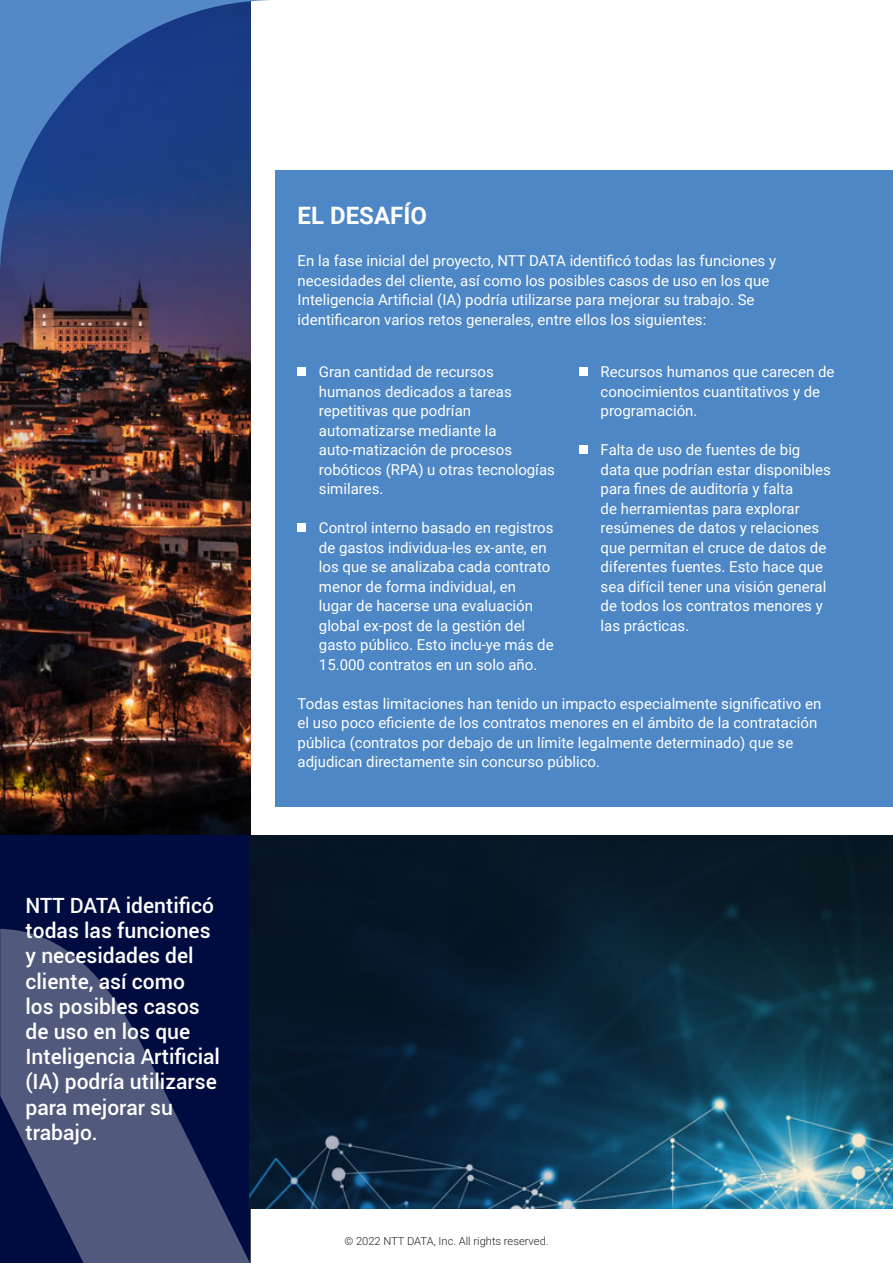
<style>
.page{position:relative;width:893px;height:1263px;background:#fff}
.page>*{position:absolute;margin:0;border:0;box-sizing:border-box;transform-origin:0 0}
.t1{font:700 24px "Roboto";color:#fff}
.t2{font:500 21px/25.2px "Roboto";color:#fff}
.t3{font:15px/19.5px "Roboto";color:#fff}
.t4{font:300 11.1px "Roboto";color:#231f20}
</style>
<div class="page">
<img style="left:97px;top:276px;width:153px;height:560px">
<img style="left:0;top:276px;width:97px;height:560px">
<div style="left:0;top:836px;width:250px;height:427px;background:#000c40"></div>
<svg style="left:0;top:929px;width:250px;height:334px;fill:#51597c"></svg>
<div style="left:276px;top:170px;width:617px;height:636px;background:#4d87c6"></div>
<div style="left:298px;top:367px;width:8px;height:9px;background:#fff"></div>
<div style="left:298px;top:523px;width:8px;height:9px;background:#fff"></div>
<div style="left:579px;top:367px;width:9px;height:9px;background:#fff"></div>
<div style="left:579px;top:445px;width:9px;height:9px;background:#fff"></div>
<svg style="left:0;top:0;width:276px;height:276px;background:#405f9b"></svg>
<svg style="left:448px;top:836px;width:445px;height:373px;background:#194658"></svg>
<svg style="left:250px;top:840px;width:416px;height:369px;background:#0a2236"></svg>
<p class="t2" style="left:25px;top:892px;width:196px">NTT DATA identificó todas las funciones y necesidades del cliente, así como<br>los posibles casos de uso en los que<br>Inteligencia Artificial (IA) podría utilizarse para mejorar su trabajo.</p>
<p class="t1" style="left:298px;top:199px;width:131px">EL DESAFÍO</p>
<p class="t3" style="left:298px;top:251px;width:480px">En la fase inicial del proyecto, NTT DATA identificó todas las funciones y necesidades del cliente, así como los posibles casos de uso en los que Inteligencia Artificial (IA) podría utilizarse para mejorar su trabajo. Se identificaron varios retos generales, entre ellos los siguientes:</p>
<p class="t3" style="left:319px;top:362px;width:237px">Gran cantidad de recursos humanos dedicados a tareas repetitivas que podrían automatizarse mediante la auto-matización de procesos robóticos (RPA) u otras tecnologías similares.</p>
<p class="t3" style="left:319px;top:518px;width:236px">Control interno basado en registros de gastos individua-les ex-ante, en los que se analizaba cada contrato menor de forma individual, en<br>lugar de hacerse una evaluación global ex-post de la gestión del gasto público. Esto inclu-ye más de 15.000 contratos en un solo año.</p>
<p class="t3" style="left:601px;top:362px;width:235px">Recursos humanos que carecen de conocimientos cuantitativos y de programación.</p>
<p class="t3" style="left:601px;top:440px;width:232px">Falta de uso de fuentes de big data que podrían estar disponibles para fines de auditoría y falta<br>de herramientas para explorar resúmenes de datos y relaciones que permitan el cruce de datos de diferentes fuentes. Esto hace que sea difícil tener una visión general de todos los contratos menores y las prácticas.</p>
<p class="t3" style="left:298px;top:693px;width:525px">Todas estas limitaciones han tenido un impacto especialmente significativo en el uso poco eficiente de los contratos menores en el ámbito de la contratación pública (contratos por debajo de un límite legalmente determinado) que se adjudican directamente sin concurso público.</p>
<p class="t4" style="left:344px;top:1233px;width:206px">© 2022 NTT DATA, Inc. All rights reserved.</p>
</div>
